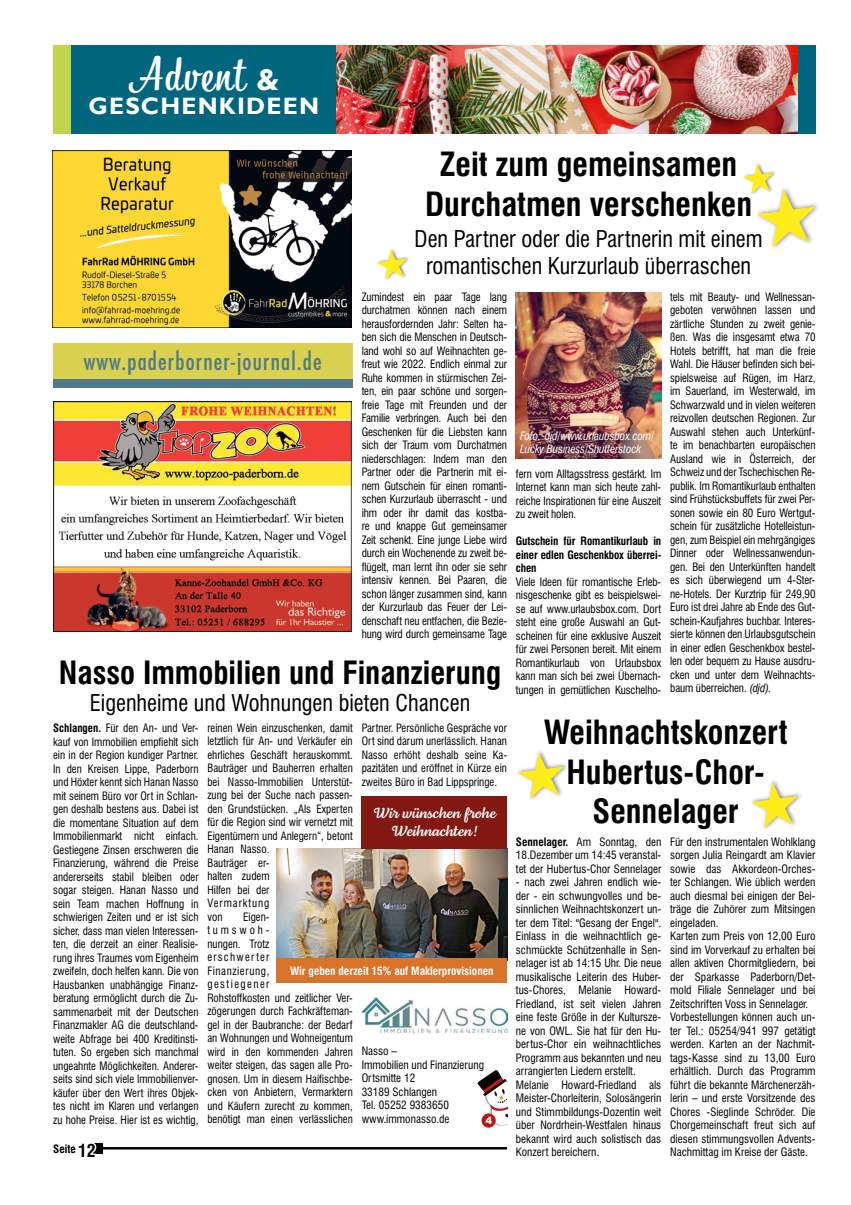
<style>
.page{position:relative;width:851px;height:1205px;background:#fff}
.page>*{position:absolute;margin:0;border:0;box-sizing:border-box;transform-origin:0 0}
.t1{font:46.25px "Bistro Script";letter-spacing:.05em;color:#fff}
.t2{font:700 condensed 32.5px/39.5px "Swiss 721 BT";color:#000;text-align:center}
.t3{font:700 condensed 31.25px "Swiss 721 BT";color:#000}
.t4{font:condensed 23.75px "Futura";letter-spacing:.05em;color:#507a8a}
.t5{font:700 23.75px "Gill Sans";letter-spacing:.05em;color:#fff}
.t6{font:condensed 22.5px/27.5px "Swiss 721 BT";color:#000;text-align:center}
.t7{font:15px/18px "Lemongrass Script";color:#fff;text-align:center}
.t8{font:700 condensed 12.5px "Swiss 721 BT";letter-spacing:.05em;color:#000}
.t9{font:condensed 11.25px/13.5px "Swiss 721 BT";color:#000;text-align:justify}
.t10{font:700 condensed 11.25px/13.5px "Swiss 721 BT";letter-spacing:-.01em;color:#000;text-align:justify}
.t11{font:italic condensed 11.25px/13.5px "Swiss 721 BT";letter-spacing:-.01em;color:#fff}
.t12{font:700 condensed 11.25px "Swiss 721 BT";color:#fff}
.t13{font:900 10px "Arial";color:#fff}
.s1{font-family:"Gill Sans";font-weight:700;font-size:30px}
.s2{font-style:italic}
.s3{font-weight:700}
.s4{font-size:17.5px;color:#fff}
</style>
<div class="page">
<hr style="left:97px;top:1147px;width:717px;height:2px;background:#000">
<div style="left:92px;top:1143px;width:10px;height:10px;background:#000"></div>
<div style="left:507px;top:1125px;width:320px;height:38px;background:#fff"></div>
<img style="left:53px;top:401px;width:299px;height:231px">
<img style="left:276px;top:849px;width:231px;height:109px">
<div style="left:276px;top:958px;width:231px;height:24px;background:#d7742a"></div>
<img style="left:361px;top:997px;width:146px;height:35px">
<svg style="left:477px;top:1070px;width:30px;height:58px"></svg>
<div style="left:481px;top:1113px;width:14px;height:14px;background:#b91616;border-radius:50%"></div>
<div style="left:361px;top:796px;width:146px;height:53px;background:#831813"></div>
<div style="left:53px;top:45px;width:762px;height:89px;background:#00667e"></div>
<div style="left:53px;top:45px;width:18px;height:89px;background:#c2d449"></div>
<img style="left:337px;top:45px;width:460px;height:89px">
<img style="left:52px;top:150px;width:300px;height:177px">
<div style="left:53px;top:343px;width:299px;height:41px;background:#d9d14f"></div>
<div style="left:54px;top:380px;width:299px;height:8px;background:#507a8a"></div>
<img style="left:516px;top:292px;width:145px;height:167px">
<svg style="left:744px;top:163px;width:74px;height:85px"></svg>
<svg style="left:378px;top:248px;width:31px;height:32px"></svg>
<svg style="left:518px;top:751px;width:49px;height:48px"></svg>
<svg style="left:752px;top:780px;width:49px;height:49px"></svg>
<h1 class="t1" style="left:129px;top:46px;width:151px">Advent <span class="s1">&amp;</span></h1>
<h3 class="t5" style="left:89px;top:91px;width:232px">GESCHENKIDEEN</h3>
<h2 class="t2" style="left:425px;top:145px;width:328px">Zeit zum gemeinsamen<br>Durchatmen verschenken</h2>
<h3 class="t6" style="left:414px;top:225px;width:349px">Den Partner oder die Partnerin mit einem romantischen Kurzurlaub überraschen</h3>
<p class="t9" style="left:361px;top:290px;width:147px">Zumindest ein paar Tage lang durchatmen können nach einem herausfordernden Jahr: Selten ha&shy;ben sich die Menschen in Deutsch&shy;land wohl so auf Weihnachten ge&shy;freut wie 2022. Endlich einmal zur Ruhe kommen in stürmischen Zei&shy;ten, ein paar schöne und sorgen&shy;freie Tage mit Freunden und der Familie verbringen. Auch bei den Geschenken für die Liebsten kann sich der Traum vom Durchatmen niederschlagen: Indem man den Partner oder die Partnerin mit ei&shy;nem Gutschein für einen romanti&shy;schen Kurzurlaub überrascht - und ihm oder ihr damit das kostba&shy;re und knappe Gut gemeinsamer Zeit schenkt. Eine junge Liebe wird durch ein Wochenende zu zweit be&shy;flügelt, man lernt ihn oder sie sehr intensiv kennen. Bei Paaren, die schon länger zusammen sind, kann der Kurzurlaub das Feuer der Lei&shy;denschaft neu entfachen, die Bezie&shy;hung wird durch gemeinsame Tage</p>
<p class="t9" style="left:670px;top:290px;width:147px">tels mit Beauty- und Wellnessan&shy;geboten verwöhnen lassen und zärtliche Stunden zu zweit genie&shy;ßen. Was die insgesamt etwa 70<br>Hotels betrifft, hat man die freie Wahl. Die Häuser befinden sich bei&shy;spielsweise auf Rügen, im Harz, im Sauerland, im Westerwald, im Schwarzwald und in vielen weiteren reizvollen deutschen Regionen. Zur Auswahl stehen auch Unterkünf&shy;te im benachbarten europäischen Ausland wie in Österreich, der Schweiz und der Tschechischen Re&shy;publik. Im Romantikurlaub enthalten sind Frühstücksbuffets für zwei Per&shy;sonen sowie ein 80 Euro Wertgut&shy;schein für zusätzliche Hotelleistun&shy;gen, zum Beispiel ein mehrgängiges Dinner oder Wellnessanwendun&shy;gen. Bei den Unterkünften handelt es sich überwiegend um 4-Ster&shy;ne-Hotels. Der Kurztrip für 249,90<br>Euro ist drei Jahre ab Ende des Gut&shy;schein-Kaufjahres buchbar. Interes&shy;sierte können den Urlaubsgutschein in einer edlen Geschenkbox bestel&shy;len oder bequem zu Hause ausdru&shy;cken und unter dem Weihnachts&shy;baum überreichen. <span class="s2">(djd).</span></p>
<h3 class="t4" style="left:84px;top:347px;width:239px">www.paderborner-journal.de</h3>
<p class="t11" style="left:520px;top:429px;width:136px">Foto: djd/www.urlaubsbox.com/<br>Lucky Business/Shutterstock</p>
<p class="t9" style="left:516px;top:467px;width:147px">fern vom Alltagsstress gestärkt. Im Internet kann man sich heute zahl&shy;reiche Inspirationen für eine Auszeit zu zweit holen.</p>
<p class="t10" style="left:516px;top:534px;width:147px">Gutschein für Romantikurlaub in einer edlen Geschenkbox überrei&shy;chen</p>
<p class="t9" style="left:516px;top:575px;width:147px">Viele Ideen für romantische Erleb&shy;nisgeschenke gibt es beispielswei&shy;se auf www.urlaubsbox.com. Dort steht eine große Auswahl an Gut&shy;scheinen für eine exklusive Auszeit für zwei Personen bereit. Mit einem Romantikurlaub von Urlaubsbox kann man sich bei zwei Übernach&shy;tungen in gemütlichen Kuschelho-</p>
<h3 class="t3" style="left:59px;top:654px;width:444px">Nasso Immobilien und Finanzierung</h3>
<h3 class="t6" style="left:90px;top:689px;width:382px">Eigenheime und Wohnungen bieten Chancen</h3>
<p class="t9" style="left:53px;top:721px;width:147px"><span class="s3">Schlangen.</span> Für den An- und Ver&shy;kauf von Immobilien empfiehlt sich ein in der Region kundiger Partner.<br>In den Kreisen Lippe, Paderborn und Höxter kennt sich Hanan Nasso mit seinem Büro vor Ort in Schlan&shy;gen deshalb bestens aus. Dabei ist die momentane Situation auf dem Immobilienmarkt nicht einfach.<br>Gestiegene Zinsen erschweren die Finanzierung, während die Preise andererseits stabil bleiben oder sogar steigen. Hanan Nasso und sein Team machen Hoffnung in schwierigen Zeiten und er ist sich sicher, dass man vielen Interessen&shy;ten, die derzeit an einer Realisie&shy;rung ihres Traumes vom Eigenheim zweifeln, doch helfen kann. Die von Hausbanken unabhängige Finanz&shy;beratung ermöglicht durch die Zu&shy;sammenarbeit mit der Deutschen Finanzmakler AG die deutschland&shy;weite Abfrage bei 400 Kreditinsti&shy;tuten. So ergeben sich manchmal ungeahnte Möglichkeiten. Anderer&shy;seits sind sich viele Immobilienver&shy;käufer über den Wert ihres Objek&shy;tes nicht im Klaren und verlangen zu hohe Preise. Hier ist es wichtig,</p>
<p class="t9" style="left:207px;top:721px;width:147px;text-align:left">reinen Wein einzuschenken, damit letztlich für An- und Verkäufer ein ehrliches Geschäft herauskommt.<br>Bauträger und Bauherren erhalten bei Nasso-Immobilien Unterstüt&shy;zung bei der Suche nach passen&shy;den Grundstücken. „Als Experten für die Region sind wir vernetzt mit<br>Eigentümern und Anlegern“, betont<br>Hanan Nasso.<br>Bauträger er-<br>halten zudem<br>Hilfen bei der<br>Vermarktung<br>von</p>
<h2 class="t2" style="left:543px;top:712px;width:245px">Weihnachtskonzert<br>Hubertus-Chor-<br>Sennelager</h2>
<p class="t9" style="left:516px;top:835px;width:147px"><span class="s3">Sennelager.</span> Am Sonntag, den 18.Dezember um 14:45 veranstal&shy;tet der Hubertus-Chor Sennelager</p>
<p class="t9" style="left:516px;top:875px;width:147px;text-align:left">- nach zwei Jahren endlich wie&shy;der - ein schwungvolles und be&shy;sinnlichen Weihnachtskonzert un&shy;ter dem Titel: "Gesang der Engel".<br>Einlass in die weihnachtlich ge&shy;schmückte Schützenhalle in Sen&shy;nelager ist ab 14:15 Uhr. Die neue musikalische Leiterin des Huber&shy;tus-Chores, Melanie Howard-<br>Friedland, ist seit vielen Jahren eine feste Größe in der Kultursze&shy;ne von OWL. Sie hat für den Hu&shy;bertus-Chor ein weihnachtliches<br>Programm aus bekannten und neu arrangierten Liedern erstellt.<br>Melanie Howard-Friedland als<br>Meister-Chorleiterin, Solosängerin und Stimmbildungs-Dozentin weit über Nordrhein-Westfalen hinaus bekannt wird auch solistisch das<br>Konzert bereichern.</p>
<p class="t9" style="left:361px;top:721px;width:147px">Partner. Persönliche Gespräche vor Ort sind darum unerlässlich. Hanan Nasso erhöht deshalb seine Ka&shy;pazitäten und eröffnet in Kürze ein zweites Büro in Bad Lippspringe.</p>
<h3 class="t7" style="left:373px;top:804px;width:124px">Wir wünschen ohe<br>Weihnachten!</h3>
<p class="t9" style="left:670px;top:834px;width:147px;text-align:left">Für den instrumentalen Wohlklang sorgen Julia Reingardt am Klavier sowie das Akkordeon-Orches&shy;ter Schlangen. Wie üblich werden auch diesmal bei einigen der Bei&shy;träge die Zuhörer zum Mitsingen eingeladen.<br>Karten zum Preis von 12,00 Euro sind im Vorverkauf zu erhalten bei allen aktiven Chormitgliedern, bei der Sparkasse Paderborn/Det&shy;mold Filiale Sennelager und bei<br>Zeitschriften Voss in Sennelager.<br>Vorbestellungen können auch un&shy;ter Tel.: 05254/941 997 getätigt werden. Karten an der Nachmit&shy;tags-Kasse sind zu 13,00 Euro erhältlich. Durch das Programm führt die bekannte Märchenerzäh&shy;lerin – und erste Vorsitzende des<br>Chores -Sieglinde Schröder. Die<br>Chorgemeinschaft freut sich auf diesen stimmungsvollen Advents-<br>Nachmittag im Kreise der Gäste.</p>
<p class="t9" style="left:207px;top:910px;width:147px;text-align:left;text-indent:36px">Eigen-<br>tumswoh-<br>nungen. Trotz<br>erschwerter<br>Finanzierung,<br>gestiegener<br>Rohstoffkosten und zeitlicher Ver&shy;zögerungen durch Fachkräfteman&shy;gel in der Baubranche: der Bedarf an Wohnungen und Wohneigentum wird in den kommenden Jahren weiter steigen, das sagen alle Pro&shy;gnosen. Um in diesem Haifischbe&shy;cken von Anbietern, Vermarktern und Käufern zurecht zu kommen, benötigt man einen verlässlichen</p>
<p class="t12" style="left:290px;top:964px;width:205px">Wir geben derzeit 15% auf Maklerprovisionen</p>
<p class="t9" style="left:361px;top:1044px;width:124px;text-align:left">Nasso –<br>Immobilien und Finanzierung<br>Ortsmitte 12<br>33189 Schlangen<br>Tel. 05252 9383650 www.immonasso.de</p>
<p class="t13" style="left:485px;top:1113px;width:8px">4</p>
<p class="t10" style="left:53px;top:1142px;width:44px">Seite <span class="s4">12</span></p>
<p class="t8" style="left:691px;top:1141px;width:108px">14. Dezember 2022</p>
</div>
